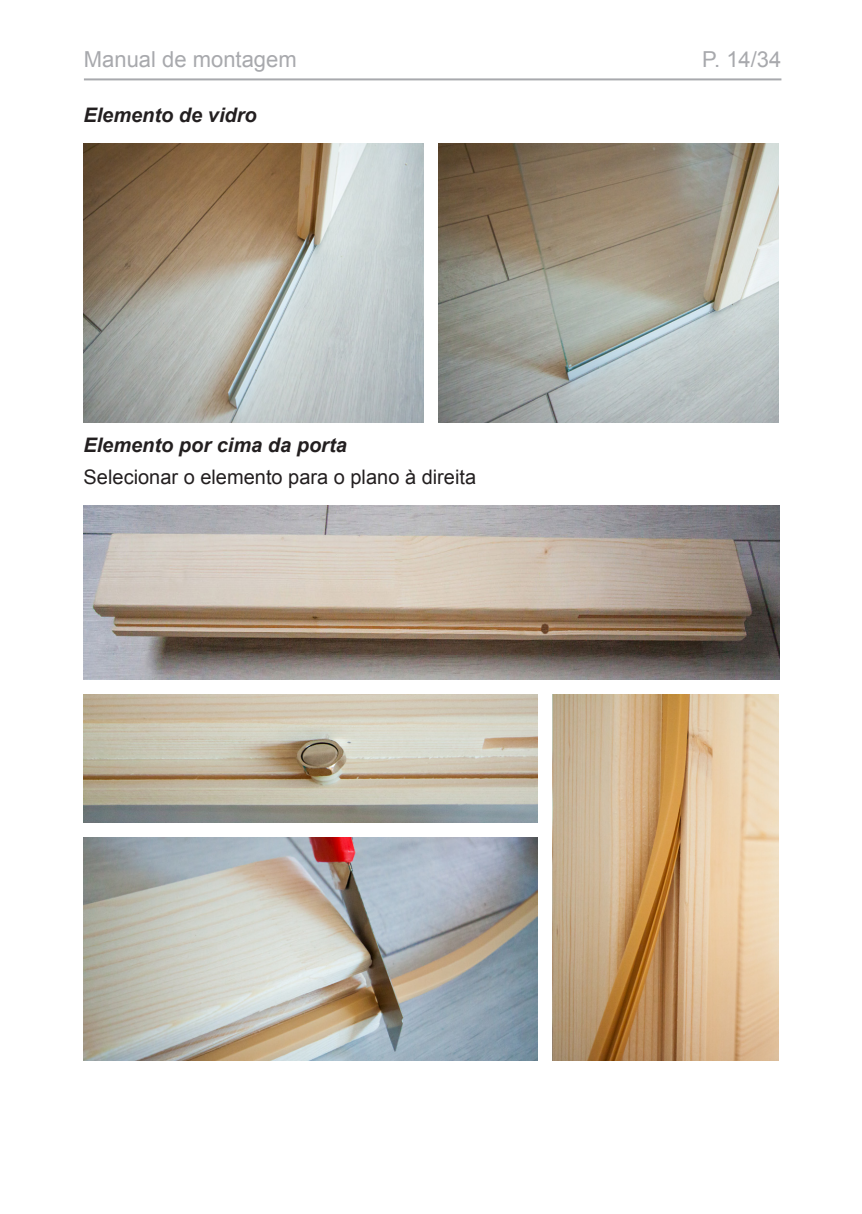
<style>
.page{position:relative;width:862px;height:1214px;background:#fff}
.page>*{position:absolute;margin:0;border:0;box-sizing:border-box;transform-origin:0 0}
.t1{font:22px "Arial";color:#a8a9ad}
.Überschrift_3{font:italic 700 20px "Arial";color:#231f20}
.t2{font:20px "Arial";color:#231f20}
</style>
<div class="page">
<hr style="left:84px;top:78px;width:697px;height:2px;background:#a8a9ad">
<img style="left:83px;top:143px;width:340px;height:279px">
<img style="left:438px;top:143px;width:340px;height:279px">
<img style="left:552px;top:694px;width:226px;height:366px">
<img style="left:83px;top:837px;width:454px;height:223px">
<img style="left:83px;top:505px;width:697px;height:174px">
<img style="left:83px;top:694px;width:454px;height:128px">
<p class="t1" style="left:84px;top:44px;width:214px">Manual de montagem</p>
<p class="t1" style="left:702px;top:44px;width:81px">P. 14/34</p>
<p class="Überschrift_3" style="left:83px;top:102px;width:175px">Elemento de vidro</p>
<p class="Überschrift_3" style="left:83px;top:431px;width:265px">Elemento por cima da porta</p>
<p class="t2" style="left:84px;top:463px;width:394px">Selecionar o elemento para o plano à direita</p>
</div>
